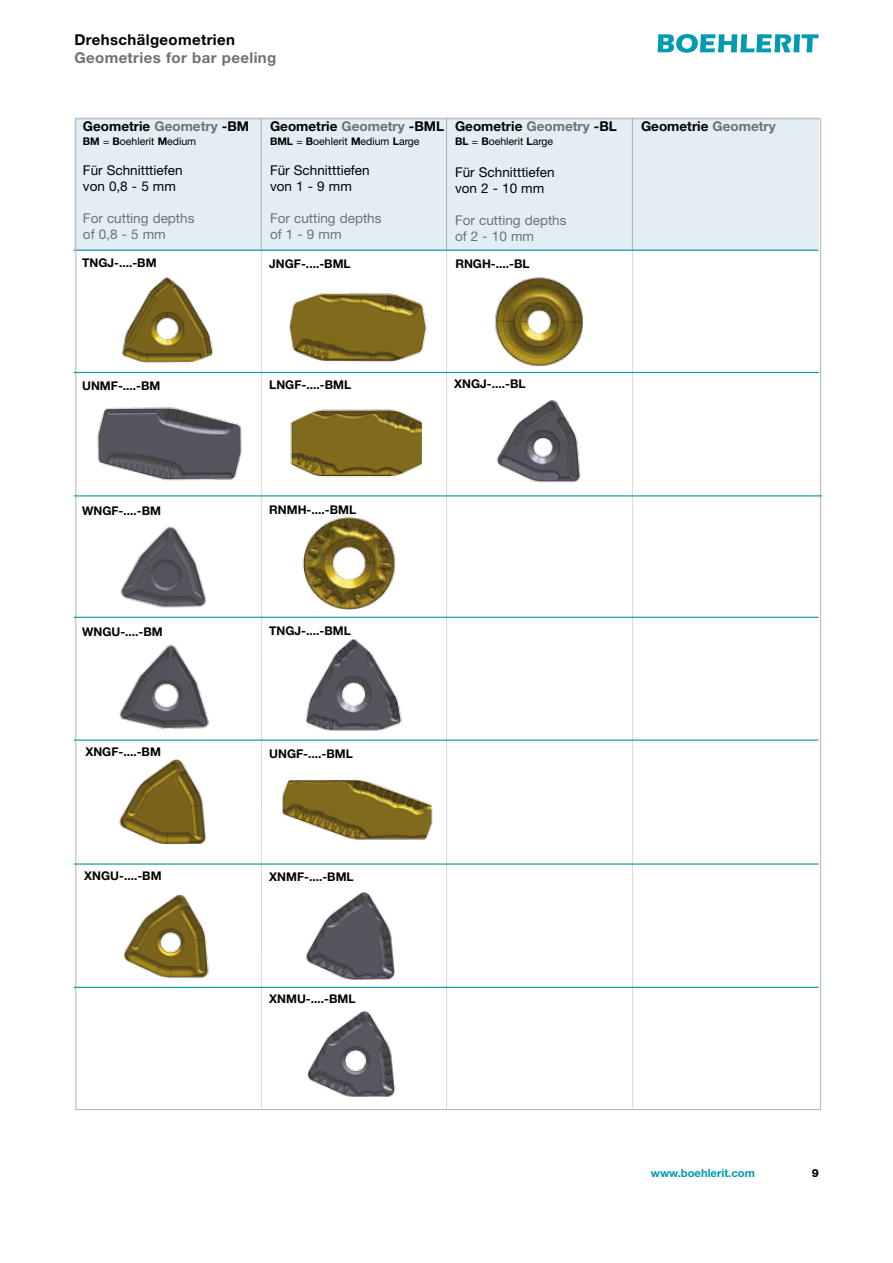
<style>
.page{position:relative;width:893px;height:1263px;background:#fff}
.page>*{position:absolute;margin:0;border:0;box-sizing:border-box;transform-origin:0 0}
.t1{font:700 15px "Helvetica Neue LT Std";letter-spacing:.025em;color:#707172}
.t2{font:700 15px "Helvetica Neue LT Std";letter-spacing:.025em;color:#000}
.t3{font:700 13.5px "Helvetica Neue LT Std";color:#000}
.t4{font:13.5px/15.9px "Helvetica Neue LT Std";color:#000}
.t5{font:13.5px/15.9px "Helvetica Neue LT Std";color:#707172}
.t6{font:700 12px "Helvetica Neue LT Std";color:#000}
.t7{font:700 11.25px "Helvetica Neue LT Std";color:#009ab1}
.t8{font:800 11.25px "Helvetica Neue LT Std";color:#000}
.t9{font:10.5px "Helvetica Neue LT Std";color:#000}
.s1{color:#707172}
.s2{font-weight:700}
</style>
<div class="page">
<div style="left:74px;top:117px;width:745px;height:134px;background:#e2eef4"></div>
<hr style="left:446px;top:117px;width:1px;height:992px;background:#d9dadb">
<hr style="left:261px;top:117px;width:1px;height:991px;background:#d9dadb">
<hr style="left:632px;top:117px;width:1px;height:991px;background:#d9dadb">
<hr style="left:261px;top:118px;width:1px;height:132px;background:#b1b3b4">
<hr style="left:446px;top:118px;width:1px;height:132px;background:#b1b3b4">
<hr style="left:632px;top:118px;width:1px;height:132px;background:#b1b3b4">
<hr style="left:74px;top:250px;width:745px;height:1px;background:#0098a1">
<svg style="left:657px;top:34px;width:162px;height:19px"></svg>
<img style="left:119px;top:644px;width:90px;height:86px">
<hr style="left:74px;top:863px;width:745px;height:2px;background:#0098a1">
<hr style="left:74px;top:739px;width:745px;height:2px;background:#0098a1">
<hr style="left:74px;top:495px;width:748px;height:1px;background:#0098a1">
<hr style="left:74px;top:987px;width:745px;height:1px;background:#0098a1">
<img style="left:97px;top:407px;width:145px;height:74px">
<img style="left:120px;top:526px;width:87px;height:82px">
<img style="left:278px;top:293px;width:154px;height:79px">
<img style="left:290px;top:409px;width:132px;height:68px">
<img style="left:302px;top:517px;width:93px;height:92px">
<img style="left:305px;top:639px;width:97px;height:92px">
<img style="left:282px;top:780px;width:151px;height:60px">
<img style="left:306px;top:892px;width:89px;height:88px">
<img style="left:307px;top:1011px;width:89px;height:87px">
<img style="left:495px;top:277px;width:88px;height:90px">
<hr style="left:74px;top:617px;width:745px;height:1px;background:#0098a1">
<hr style="left:74px;top:372px;width:745px;height:1px;background:#0098a1">
<img style="left:122px;top:277px;width:91px;height:86px">
<img style="left:119px;top:760px;width:87px;height:85px">
<img style="left:124px;top:894px;width:85px;height:84px">
<img style="left:496px;top:400px;width:85px;height:83px">
<p class="t2" style="left:74px;top:30px;width:162px">Drehschälgeometrien</p>
<p class="t1" style="left:74px;top:48px;width:203px">Geometries for bar peeling</p>
<p class="t3" style="left:83px;top:118px;width:168px">Geometrie <span class="s1">Geometry</span> -BM</p>
<p class="t9" style="left:83px;top:135px;width:115px"><span class="s2">BM</span> = <span class="s2">B</span>oehlerit <span class="s2">M</span>edium</p>
<p class="t4" style="left:83px;top:162px;width:101px">Für Schnitttiefen von 0,8 - 5 mm</p>
<p class="t5" style="left:83px;top:210px;width:113px">For cutting depths of 0,8 - 5 mm</p>
<p class="t3" style="left:270px;top:118px;width:176px">Geometrie <span class="s1">Geometry</span> -BML</p>
<p class="t9" style="left:270px;top:135px;width:151px"><span class="s2">BML</span> = <span class="s2">B</span>oehlerit <span class="s2">M</span>edium <span class="s2">L</span>arge</p>
<p class="t4" style="left:270px;top:162px;width:101px">Für Schnitttiefen von 1 - 9 mm</p>
<p class="t5" style="left:270px;top:210px;width:113px">For cutting depths of 1 - 9 mm</p>
<p class="t3" style="left:455px;top:118px;width:163px">Geometrie <span class="s1">Geometry</span> -BL</p>
<p class="t9" style="left:455px;top:135px;width:100px"><span class="s2">BL</span> = <span class="s2">B</span>oehlerit <span class="s2">L</span>arge</p>
<p class="t4" style="left:455px;top:164px;width:101px">Für Schnitttiefen von 2 - 10 mm</p>
<p class="t5" style="left:455px;top:212px;width:113px">For cutting depths of 2 - 10 mm</p>
<p class="t6" style="left:82px;top:255px;width:76px">TNGJ-....-BM</p>
<p class="t6" style="left:269px;top:256px;width:83px">JNGF-....-BML</p>
<p class="t6" style="left:455px;top:256px;width:76px">RNGH-....-BL</p>
<p class="t3" style="left:641px;top:118px;width:136px">Geometrie <span class="s1">Geometry</span></p>
<p class="t6" style="left:82px;top:378px;width:80px">UNMF-....-BM</p>
<p class="t6" style="left:269px;top:377px;width:83px">LNGF-....-BML</p>
<p class="t6" style="left:454px;top:376px;width:73px">XNGJ-....-BL</p>
<p class="t6" style="left:82px;top:503px;width:80px">WNGF-....-BM</p>
<p class="t6" style="left:269px;top:502px;width:88px">RNMH-....-BML</p>
<p class="t6" style="left:82px;top:624px;width:82px">WNGU-....-BM</p>
<p class="t6" style="left:269px;top:623px;width:83px">TNGJ-....-BML</p>
<p class="t6" style="left:85px;top:744px;width:77px">XNGF-....-BM</p>
<p class="t6" style="left:269px;top:746px;width:85px">UNGF-....-BML</p>
<p class="t6" style="left:84px;top:868px;width:79px">XNGU-....-BM</p>
<p class="t6" style="left:269px;top:869px;width:86px">XNMF-....-BML</p>
<p class="t6" style="left:269px;top:991px;width:88px">XNMU-....-BML</p>
<p class="t7" style="left:651px;top:1166px;width:106px">www.boehlerit.com</p>
<p class="t8" style="left:812px;top:1167px;width:9px">9</p>
</div>
